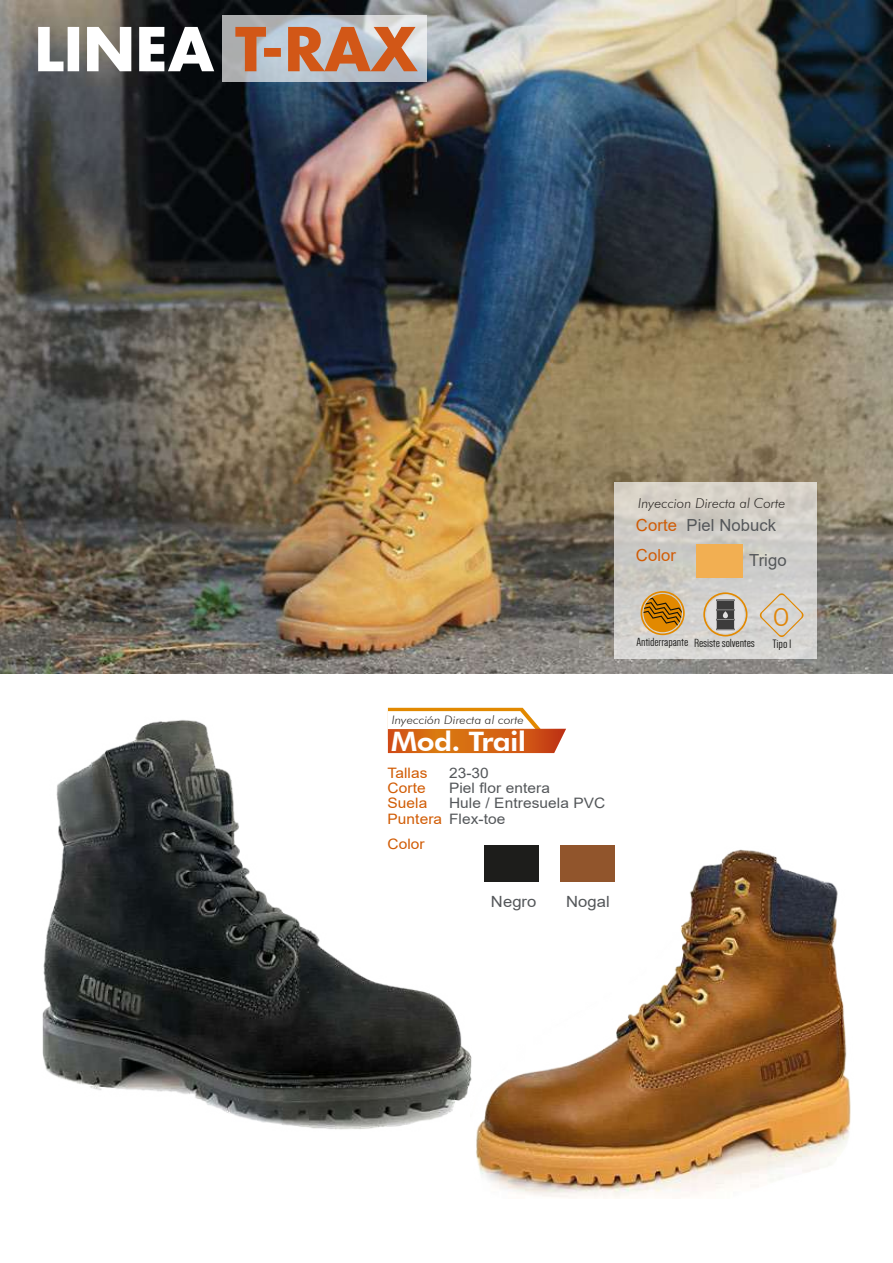
<style>
.page{position:relative;width:893px;height:1263px;background:#fff}
.page>*{position:absolute;margin:0;border:0;box-sizing:border-box;transform-origin:0 0}
.t1{font:700 58.8px "Futura";letter-spacing:.005em;color:#fff}
.t2{font:800 26.85px "Futura BT";letter-spacing:-.02em;color:#fff;scale:1.1 1}
.t3{font:300 25.05px "Futura BT";color:#e08609;scale:1.16 1}
.t4{font:16.65px/29.5px "Arial";letter-spacing:.005em;color:#d15c05}
.t5{font:16.65px "Arial";letter-spacing:.005em;color:#54575a}
.t6{font:15.45px "Arial";letter-spacing:.005em;color:#54575a;scale:1.07 1}
.t7{font:14.4px/15.3px "Arial";letter-spacing:.005em;color:#54575a;scale:1.07 1}
.t8{font:14.4px/15.3px "Arial";letter-spacing:.005em;color:#d15c05;scale:1.07 1}
.t9{font:italic 300 13.65px "Futura BT";color:#332f2c}
.t10{font:12.6px "Dense";color:#1d1d1b;scale:1.22 1}
.t11{font:12.15px "Dense";letter-spacing:-.01em;color:#1d1d1b;scale:1.22 1}
.t12{font:italic 300 11.7px "Futura BT";color:#332f2c;scale:1.07 1}
.s1{color:#d25717}
.s2{color:#54575a}
</style>
<div class="page">
<img style="left:0;top:0;width:893px;height:673px">
<svg style="left:222px;top:15px;width:204px;height:67px;background:#bcc5cd"></svg>
<svg style="left:614px;top:482px;width:202px;height:177px;background:#d1cfc9"></svg>
<div style="left:560px;top:845px;width:54px;height:37px;background:#91552c"></div>
<img style="left:478px;top:847px;width:373px;height:351px">
<svg style="left:640px;top:591px;width:44px;height:44px;background:#c7913d"></svg>
<svg style="left:703px;top:592px;width:44px;height:44px;background:#b3a898"></svg>
<svg style="left:759px;top:593px;width:45px;height:44px;background:#d6cfc3"></svg>
<div style="left:696px;top:544px;width:46px;height:34px;background:#f2af52"></div>
<img style="left:0;top:673px;width:576px;height:492px">
<img style="left:892px;top:167px;width:1px;height:385px">
<h1 class="t1" style="left:34px;top:8px;width:384px">LINEA <span class="s1">T-RAX</span></h1>
<p class="t12" style="left:392px;top:712px;width:125px">Inyección Directa al corte</p>
<h2 class="t2" style="left:391px;top:725px;width:124px">Mod. Trail</h2>
<p class="t7" style="left:449px;top:765px;width:148px">23-30<br>Piel flor entera<br>Hule / Entresuela PVC<br>Flex-toe</p>
<p class="t8" style="left:387px;top:765px;width:53px">Tallas<br>Corte<br>Suela<br>Puntera</p>
<p class="t8" style="left:387px;top:836px;width:36px">Color</p>
<p class="t6" style="left:491px;top:891px;width:44px">Negro</p>
<p class="t6" style="left:566px;top:891px;width:42px">Nogal</p>
<p class="t9" style="left:638px;top:495px;width:149px">Inyeccion Directa al Corte</p>
<p class="t4" style="left:636px;top:511px;width:142px">Corte <span class="s2">Piel Nobuck<br></span>Color</p>
<p class="t5" style="left:749px;top:549px;width:39px">Trigo</p>
<h3 class="t3" style="left:772px;top:602px;width:16px">0</h3>
<p class="t11" style="left:636px;top:637px;width:99px">Antiderrapante Resiste solventes</p>
<p class="t10" style="left:772px;top:637px;width:17px">Tipo 1</p>
</div>
